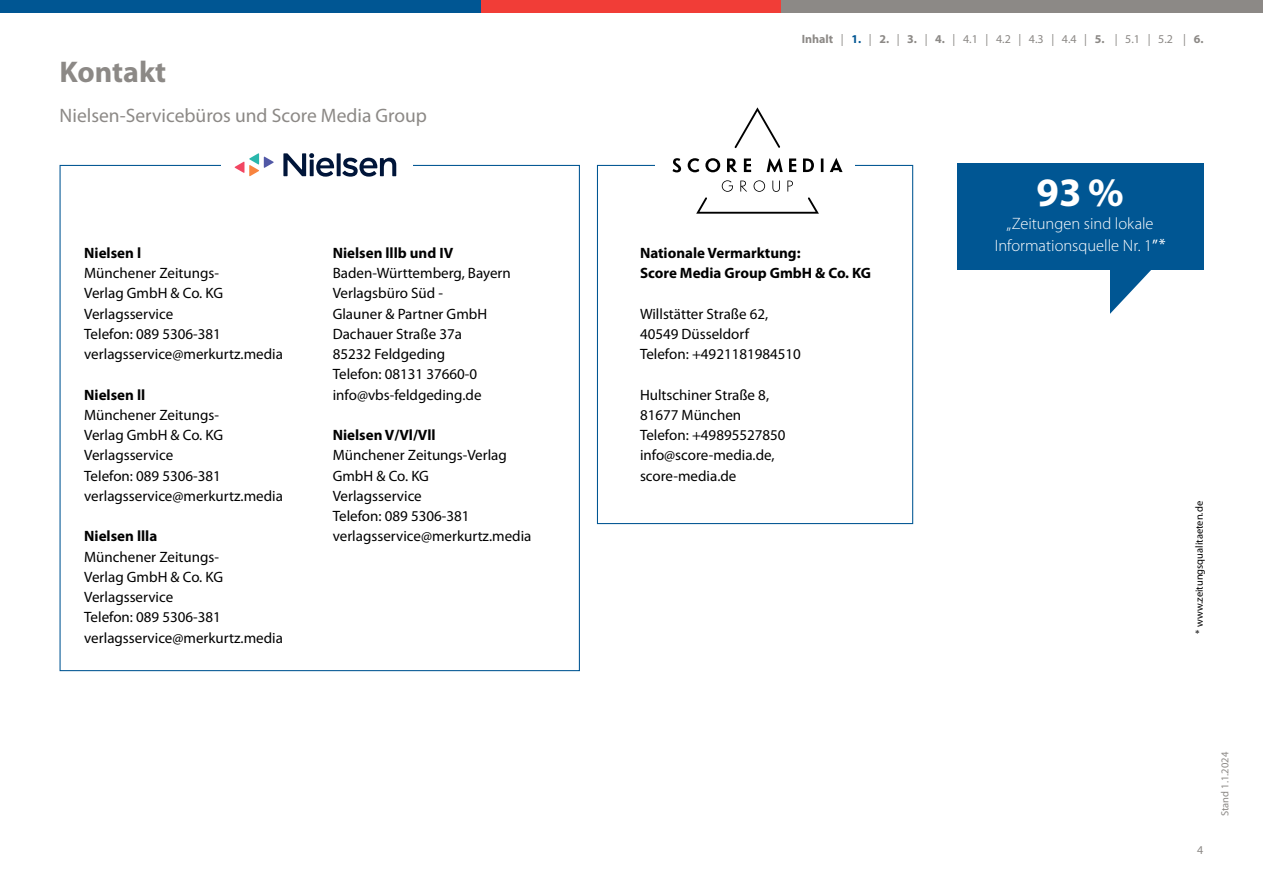
<style>
.page{position:relative;width:1263px;height:893px;background:#fff}
.page>*{position:absolute;margin:0;border:0;box-sizing:border-box;transform-origin:0 0}
.t1{font:700 40.5px "Myriad Pro";color:#fff}
.t2{font:700 30px "Myriad Pro";color:#8c8986}
.t3{font:19.5px "Myriad Pro";color:#8c8986}
.t4{font:300 16.5px/22.5px "Myriad Pro";color:#fff;text-align:center}
.t5{font:15px/20.2px "Myriad Pro";color:#000}
.t6{font:700 15px/20.2px "Myriad Pro";color:#000}
.t7{font:12px "Myriad Pro";color:#8c8986}
.t8{font:10.5px "Myriad Pro";color:#000}
.t9{font:10.5px "Myriad Pro";color:#8c8986}
.s1{font-weight:700}
.s2{font-weight:700;color:#005693}
.s3{font-weight:400}
</style>
<div class="page">
<div style="left:0;top:0;width:481px;height:13px;background:#005693"></div>
<div style="left:481px;top:0;width:301px;height:13px;background:#f13d37"></div>
<div style="left:782px;top:0;width:481px;height:13px;background:#8c8986"></div>
<div style="left:597px;top:165px;width:316px;height:359px;border:1px solid #005693"></div>
<div style="left:655px;top:147px;width:200px;height:34px;background:#fff"></div>
<svg style="left:734px;top:107px;width:46px;height:41px"></svg>
<svg style="left:672px;top:158px;width:170px;height:14px"></svg>
<svg style="left:696px;top:180px;width:123px;height:34px"></svg>
<svg style="left:235px;top:153px;width:39px;height:23px"></svg>
<svg style="left:337px;top:153px;width:4px;height:23px"></svg>
<svg style="left:342px;top:158px;width:54px;height:19px"></svg>
<svg style="left:283px;top:153px;width:51px;height:24px"></svg>
<div style="left:957px;top:164px;width:246px;height:106px;background:#005693"></div>
<svg style="left:1110px;top:270px;width:41px;height:44px"></svg>
<h2 class="t2" style="left:60px;top:55px;width:108px">Kontakt</h2>
<h3 class="t3" style="left:60px;top:104px;width:369px">Nielsen-Servicebüros und Score Media Group</h3>
<p class="t6" style="left:84px;top:243px;width:58px">Nielsen l</p>
<p class="t5" style="left:84px;top:263px;width:200px">Münchener Zeitungs-<br>Verlag GmbH &amp; Co. KG<br>Verlagsservice<br>Telefon: 089 5306-381 verlagsservice@merkurtz.media</p>
<p class="t6" style="left:84px;top:385px;width:63px">Nielsen ll</p>
<p class="t5" style="left:84px;top:405px;width:200px">Münchener Zeitungs-<br>Verlag GmbH &amp; Co. KG<br>Verlagsservice<br>Telefon: 089 5306-381 verlagsservice@merkurtz.media</p>
<p class="t6" style="left:84px;top:526px;width:75px">Nielsen llla</p>
<p class="t5" style="left:84px;top:547px;width:200px">Münchener Zeitungs-<br>Verlag GmbH &amp; Co. KG<br>Verlagsservice<br>Telefon: 089 5306-381 verlagsservice@merkurtz.media</p>
<p class="t6" style="left:333px;top:243px;width:122px">Nielsen lllb und IV</p>
<p class="t5" style="left:333px;top:263px;width:180px">Baden-Württemberg, Bayern<br>Verlagsbüro Süd -<br>Glauner &amp; Partner GmbH<br>Dachauer Straße 37a<br>85232 Feldgeding<br>Telefon: 08131 37660-0 info@vbs-feldgeding.de</p>
<p class="t6" style="left:333px;top:425px;width:104px">Nielsen V/Vl/Vll</p>
<p class="t5" style="left:333px;top:446px;width:200px">Münchener Zeitungs-Verlag<br>GmbH &amp; Co. KG<br>Verlagsservice<br>Telefon: 089 5306-381 verlagsservice@merkurtz.media</p>
<p class="t7" style="left:802px;top:32px;width:403px"><span class="s1">Inhalt</span> | <span class="s2">1.</span> | <span class="s1">2.</span> | <span class="s1">3.</span> | <span class="s1">4.</span> | 4.1 | 4.2 | 4.3 | 4.4 | <span class="s1">5.</span> | 5.1 | 5.2 | <span class="s1">6.</span></p>
<p class="t6" style="left:640px;top:243px;width:233px">Nationale Vermarktung:<br>Score Media Group GmbH &amp; Co. KG</p>
<p class="t5" style="left:640px;top:304px;width:162px">Willstätter Straße 62,<br>40549 Düsseldorf<br>Telefon: +4921181984510</p>
<p class="t5" style="left:640px;top:385px;width:147px">Hultschiner Straße 8,<br>81677 München<br>Telefon: +49895527850 info@score-media.de, score-media.de</p>
<h1 class="t1" style="left:1036px;top:170px;width:89px">93 %</h1>
<p class="t4" style="left:995px;top:212px;width:172px">„Zeitungen sind lokale<br>Informationsquelle Nr. 1<span class="s3">”*</span></p>
<p class="t8" style="left:1193px;top:634px;width:134px;rotate:-90deg">* www.zeitungsqualitaeten.de</p>
<p class="t7" style="left:1197px;top:844px;width:8px">4</p>
<p class="t9" style="left:1219px;top:816px;width:66px;rotate:-90deg">Stand 1.1.2024</p>
</div>
